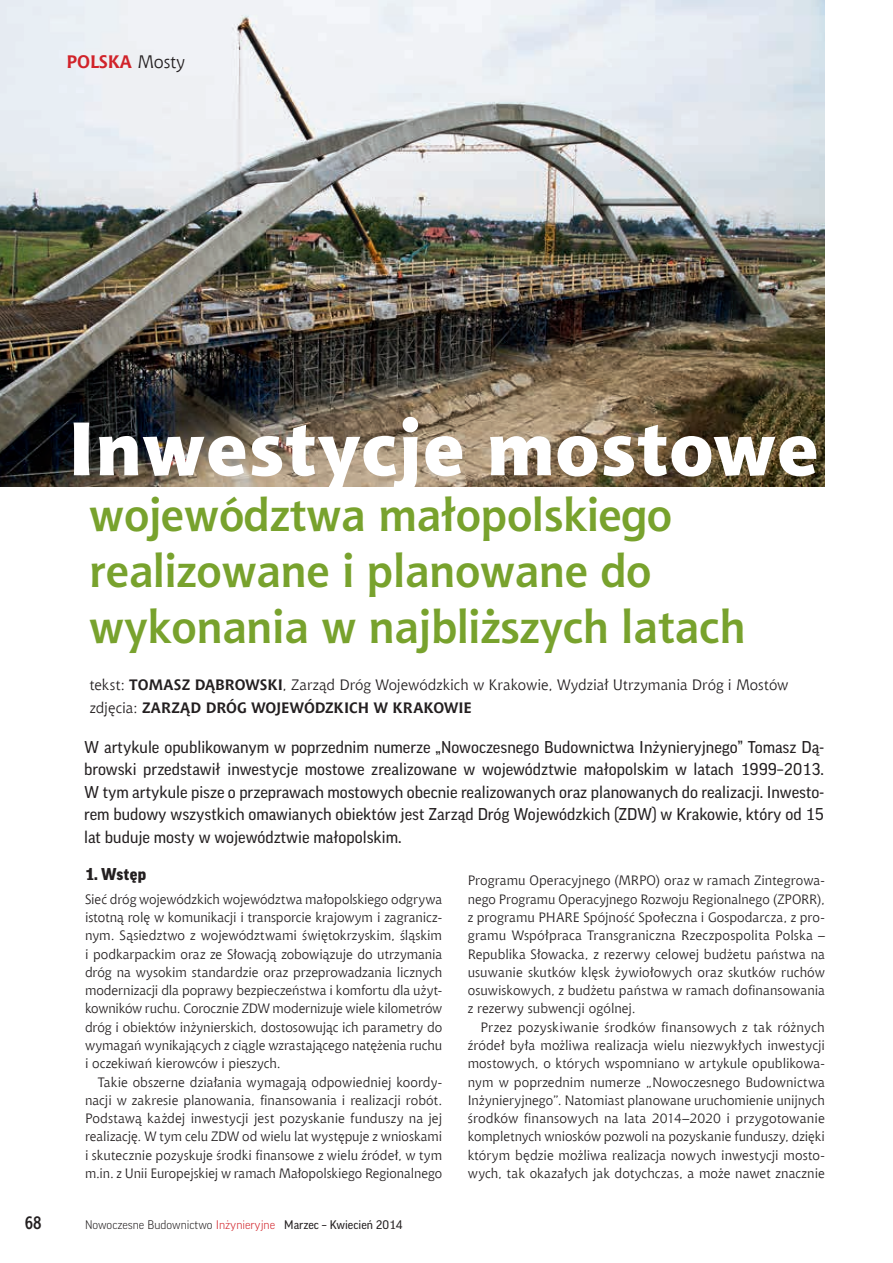
<style>
.page{position:relative;width:893px;height:1263px;background:#fff}
.page>*{position:absolute;margin:0;border:0;box-sizing:border-box;transform-origin:0 0}
.t1{font:76.5px "Aerton TTEFN Black";letter-spacing:.02em;color:#fff}
.t2{font:700 46.5px/55.8px "Aerton EFN";color:#78a22d}
.t3{font:700 18px "Chianti EU";color:#d1232a}
.t4{font:700 18px "Aerton Cnd EFN";color:#231f20}
.t5{font:16.5px/22.5px "Good Pro";color:#231f20;text-align:justify}
.t6{font:900 16.5px "Good Pro";letter-spacing:.015em;color:#231f20}
.t7{font:15px/22.5px "Chianti EU";letter-spacing:.005em;color:#231f20}
.t8{font:13.5px/18.3px "Chianti EU";color:#231f20;text-align:justify}
.t9{font:300 12px "Good Pro";color:#231f20}
.s1{font-weight:400;color:#231f20}
.s2{font-weight:700}
.s3{color:#d1232a}
.s4{font-weight:400}
</style>
<div class="page">
<img style="left:0;top:0;width:825px;height:486px">
<h3 class="t3" style="left:66px;top:51px;width:120px">POLSKA <span class="s1">Mosty</span></h3>
<h3 class="t4" style="left:25px;top:1212px;width:18px">68</h3>
<h1 class="t1" style="left:68px;top:401px;width:752px">Inwestycje mostowe</h1>
<h2 class="t2" style="left:89px;top:487px;width:657px">województwa małopolskiego realizowane i planowane do wykonania w najbliższych latach</h2>
<p class="t7" style="left:90px;top:674px;width:700px">tekst: <span class="s2">TOMASZ DĄBROWSKI</span>, Zarząd Dróg Wojewódzkich w Krakowie, Wydział Utrzymania Dróg i Mostów zdjęcia: <span class="s2">ZARZĄD DRÓG WOJEWÓDZKICH W KRAKOWIE</span></p>
<p class="t5" style="left:84px;top:736px;width:741px">W artykule opublikowanym w poprzednim numerze „Nowoczesnego Budownictwa Inżynieryjnego” Tomasz Dą&shy;browski przedstawił inwestycje mostowe zrealizowane w województwie małopolskim w latach 1999–2013.<br>W tym artykule pisze o przeprawach mostowych obecnie realizowanych oraz planowanych do realizacji. Inwesto&shy;rem budowy wszystkich omawianych obiektów jest Zarząd Dróg Wojewódzkich (ZDW) w Krakowie, który od 15 lat buduje mosty w województwie małopolskim.</p>
<p class="t6" style="left:85px;top:865px;width:63px">1. Wstęp</p>
<p class="t8" style="left:85px;top:890px;width:359px">Sieć dróg wojewódzkich województwa małopolskiego odgrywa istotną rolę w komunikacji i transporcie krajowym i zagranicz&shy;nym. Sąsiedztwo z województwami świętokrzyskim, śląskim i podkarpackim oraz ze Słowacją zobowiązuje do utrzymania dróg na wysokim standardzie oraz przeprowadzania licznych modernizacji dla poprawy bezpieczeństwa i komfortu dla użyt&shy;kowników ruchu. Corocznie ZDW modernizuje wiele kilometrów dróg i obiektów inżynierskich, dostosowując ich parametry do wymagań wynikających z ciągle wzrastającego natężenia ruchu i oczekiwań kierowców i pieszych.</p>
<p class="t8" style="left:85px;top:1072px;width:359px;text-indent:13px">Takie obszerne działania wymagają odpowiedniej koordy&shy;nacji w zakresie planowania, finansowania i realizacji robót.<br>Podstawą każdej inwestycji jest pozyskanie funduszy na jej realizację. W tym celu ZDW od wielu lat występuje z wnioskami i skutecznie pozyskuje środki finansowe z wielu źródeł, w tym m.in. z Unii Europejskiej w ramach Małopolskiego Regionalnego</p>
<p class="t9" style="left:85px;top:1218px;width:319px">Nowoczesne Budownictwo <span class="s3">Inżynieryjne</span> <span class="s4">Marzec – Kwiecień 2014</span></p>
<p class="t8" style="left:468px;top:871px;width:359px">Programu Operacyjnego (MRPO) oraz w ramach Zintegrowa&shy;nego Programu Operacyjnego Rozwoju Regionalnego (ZPORR), z programu PHARE Spójność Społeczna i Gospodarcza, z pro&shy;gramu Współpraca Transgraniczna Rzeczpospolita Polska – Republika Słowacka, z rezerwy celowej budżetu państwa na usuwanie skutków klęsk żywiołowych oraz skutków ruchów osuwiskowych, z budżetu państwa w ramach dofinansowania z rezerwy subwencji ogólnej.</p>
<p class="t8" style="left:468px;top:1018px;width:359px;text-indent:13px">Przez pozyskiwanie środków finansowych z tak różnych źródeł była możliwa realizacja wielu niezwykłych inwestycji mostowych, o których wspomniano w artykule opublikowa&shy;nym w poprzednim numerze „Nowoczesnego Budownictwa Inżynieryjnego”. Natomiast planowane uruchomienie unijnych środków finansowych na lata 2014–2020 i przygotowanie kompletnych wniosków pozwoli na pozyskanie funduszy, dzięki którym będzie możliwa realizacja nowych inwestycji mosto&shy;wych, tak okazałych jak dotychczas, a może nawet znacznie</p>
</div>
